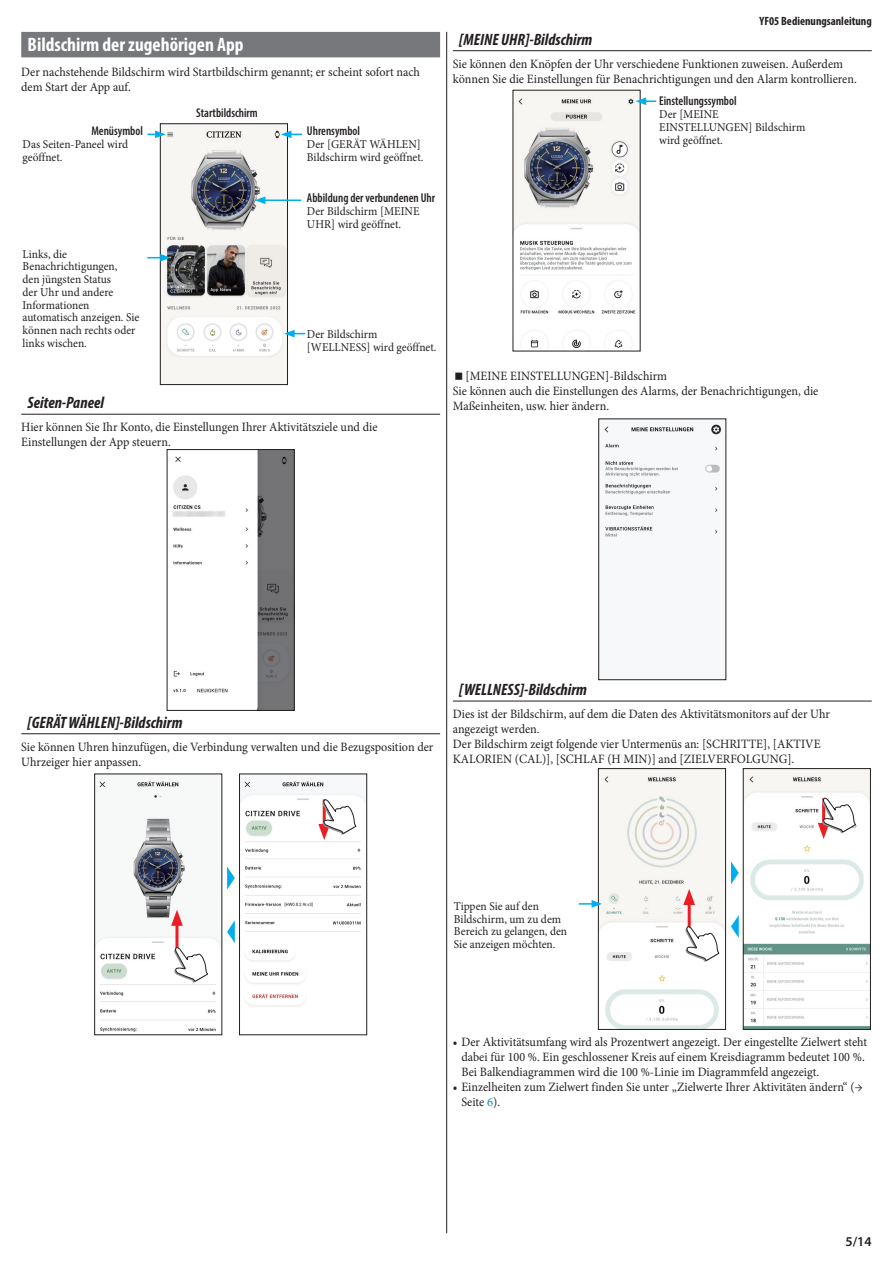
<style>
.page{position:relative;width:893px;height:1263px;background:#fff}
.page>*{position:absolute;margin:0;border:0;box-sizing:border-box;transform-origin:0 0}
.t1{font:700 condensed 19.5px "Myriad Pro";color:#fff}
.t2{font:italic 700 condensed 16.5px "Myriad Pro";color:#231f20}
.t3{font:600 13.5px "Myriad Pro";color:#231f20}
.t4{font:12.75px/15px "Minion Pro";color:#231f20;scale:.95 1}
.t5{font:600 condensed 12.75px "Myriad Pro";color:#231f20;scale:.95 1}
.t6{font:12px/12.8px "Minion Pro";color:#231f20;scale:.95 1}
.t7{font:700 condensed 12px "Myriad Pro";color:#231f20}
.s1{color:#1092b8}
</style>
<div class="page">
<hr style="left:446px;top:32px;width:1px;height:1201px;background:#231f20">
<div style="left:21px;top:32px;width:419px;height:25px;background:#76787b"></div>
<hr style="left:21px;top:414px;width:419px;height:1px;background:#231f20">
<hr style="left:21px;top:733px;width:419px;height:1px;background:#231f20">
<img style="left:162px;top:126px;width:124px;height:257px">
<div style="left:160px;top:124px;width:128px;height:261px;border:1px solid #231f20"></div>
<svg style="left:281px;top:131px;width:21px;height:7px"></svg>
<hr style="left:263px;top:199px;width:38px;height:2px;background:#00aeef">
<svg style="left:255px;top:196px;width:10px;height:8px"></svg>
<svg style="left:284px;top:330px;width:21px;height:7px"></svg>
<svg style="left:147px;top:131px;width:19px;height:7px"></svg>
<svg style="left:147px;top:254px;width:24px;height:8px"></svg>
<img style="left:172px;top:451px;width:120px;height:258px">
<div style="left:167px;top:449px;width:127px;height:262px;border:1px solid #231f20"></div>
<img style="left:241px;top:781px;width:124px;height:226px">
<div style="left:239px;top:774px;width:128px;height:261px;border:1px solid #231f20"></div>
<img style="left:96px;top:780px;width:124px;height:252px">
<div style="left:94px;top:774px;width:128px;height:261px;border:1px solid #231f20"></div>
<svg style="left:227px;top:866px;width:8px;height:23px"></svg>
<svg style="left:227px;top:920px;width:8px;height:23px"></svg>
<hr style="left:175px;top:920px;width:3px;height:30px;background:#ee1d23">
<svg style="left:171px;top:910px;width:12px;height:16px"></svg>
<svg style="left:173px;top:947px;width:35px;height:36px"></svg>
<svg style="left:318px;top:799px;width:39px;height:41px"></svg>
<hr style="left:453px;top:50px;width:419px;height:1px;background:#231f20">
<hr style="left:453px;top:701px;width:419px;height:1px;background:#231f20">
<img style="left:515px;top:92px;width:123px;height:257px">
<svg style="left:636px;top:97px;width:20px;height:8px"></svg>
<img style="left:604px;top:424px;width:118px;height:113px">
<div style="left:598px;top:419px;width:128px;height:261px;border:1px solid #231f20"></div>
<img style="left:600px;top:770px;width:124px;height:257px">
<div style="left:598px;top:768px;width:128px;height:261px;border:1px solid #231f20"></div>
<img style="left:745px;top:770px;width:124px;height:257px">
<div style="left:743px;top:768px;width:128px;height:261px;border:1px solid #231f20"></div>
<svg style="left:731px;top:861px;width:8px;height:23px"></svg>
<svg style="left:731px;top:915px;width:8px;height:23px"></svg>
<hr style="left:688px;top:899px;width:3px;height:30px;background:#ee1d23">
<svg style="left:683px;top:889px;width:12px;height:16px"></svg>
<svg style="left:579px;top:900px;width:23px;height:8px"></svg>
<svg style="left:684px;top:926px;width:36px;height:36px"></svg>
<svg style="left:818px;top:797px;width:38px;height:42px"></svg>
<h1 class="t1" style="left:28px;top:32px;width:217px">Bildschirm der zugehörigen App</h1>
<p class="t4" style="left:21px;top:64px;width:421px">Der nachstehende Bildschirm wird Startbildschirm genannt; er scheint sofort nach dem Start der App auf.</p>
<p class="t5" style="left:307px;top:123px;width:57px">Uhrensymbol</p>
<p class="t6" style="left:307px;top:138px;width:124px">Der [GERÄT WÄHLEN]<br>Bildschirm wird geöffnet.</p>
<p class="t5" style="left:196px;top:104px;width:66px">Startbildschirm</p>
<p class="t5" style="left:91px;top:123px;width:56px">Menüsymbol</p>
<p class="t6" style="left:23px;top:138px;width:113px">Das Seiten-Paneel wird geöffnet.</p>
<p class="t6" style="left:23px;top:247px;width:124px">Links, die<br>Benachrichtigungen,<br>den jüngsten Status<br>der Uhr und andere<br>Informationen automatisch anzeigen. Sie können nach rechts oder links wischen.</p>
<p class="t5" style="left:307px;top:190px;width:136px">Abbildung der verbundenen Uhr</p>
<p class="t6" style="left:307px;top:205px;width:120px">Der Bildschirm [MEINE<br>UHR] wird geöffnet.</p>
<p class="t6" style="left:307px;top:328px;width:138px">Der Bildschirm [WELLNESS] wird geöffnet.</p>
<p class="t2" style="left:28px;top:392px;width:78px">Seiten-Paneel</p>
<p class="t4" style="left:21px;top:420px;width:377px">Hier können Sie Ihr Konto, die Einstellungen Ihrer Aktivitätsziele und die<br>Einstellungen der App steuern.</p>
<p class="t7" style="left:759px;top:14px;width:114px">YF05 Bedienungsanleitung</p>
<p class="t2" style="left:459px;top:29px;width:135px">[MEINE UHR]-Bildschirm</p>
<p class="t4" style="left:453px;top:56px;width:427px">Sie können den Knöpfen der Uhr verschiedene Funktionen zuweisen. Außerdem können Sie die Einstellungen für Benachrichtigungen und den Alarm kontrollieren.</p>
<p class="t5" style="left:659px;top:93px;width:83px">Einstellungssymbol</p>
<p class="t6" style="left:659px;top:108px;width:155px">Der [MEINE<br>EINSTELLUNGEN] Bildschirm wird geöffnet.</p>
<p class="t4" style="left:453px;top:369px;width:386px;text-indent:13px">[MEINE EINSTELLUNGEN]-Bildschirm<br>Sie können auch die Einstellungen des Alarms, der Benachrichtigungen, die<br>Maßeinheiten, usw. hier ändern.</p>
<p class="t2" style="left:28px;top:712px;width:156px">[GERÄT WÄHLEN]-Bildschirm</p>
<p class="t4" style="left:21px;top:739px;width:435px">Sie können Uhren hinzufügen, die Verbindung verwalten und die Bezugsposition der<br>Uhrzeiger hier anpassen.</p>
<p class="t2" style="left:459px;top:679px;width:129px">[WELLNESS]-Bildschirm</p>
<p class="t4" style="left:453px;top:706px;width:399px">Dies ist der Bildschirm, auf dem die Daten des Aktivitätsmonitors auf der Uhr angezeigt werden.<br>Der Bildschirm zeigt folgende vier Untermenüs an: [SCHRITTE], [AKTIVE KALORIEN (CAL)], [SCHLAF (H MIN)] and [ZIELVERFOLGUNG].</p>
<p class="t6" style="left:454px;top:900px;width:121px">Tippen Sie auf den<br>Bildschirm, um zu dem<br>Bereich zu gelangen, den<br>Sie anzeigen möchten.</p>
<p class="t4" style="left:461px;top:1034px;width:429px;text-indent:-9px">• Der Aktivitätsumfang wird als Prozentwert angezeigt. Der eingestellte Zielwert steht dabei für 100 %. Ein geschlossener Kreis auf einem Kreisdiagramm bedeutet 100 %.<br>Bei Balkendiagrammen wird die 100 %-Linie im Diagrammfeld angezeigt.</p>
<p class="t4" style="left:461px;top:1079px;width:424px;text-indent:-9px">• Einzelheiten zum Zielwert finden Sie unter „Zielwerte Ihrer Aktivitäten ändern“ (→<br>Seite <span class="s1">6</span>).</p>
<p class="t3" style="left:845px;top:1233px;width:28px">5/14</p>
</div>
